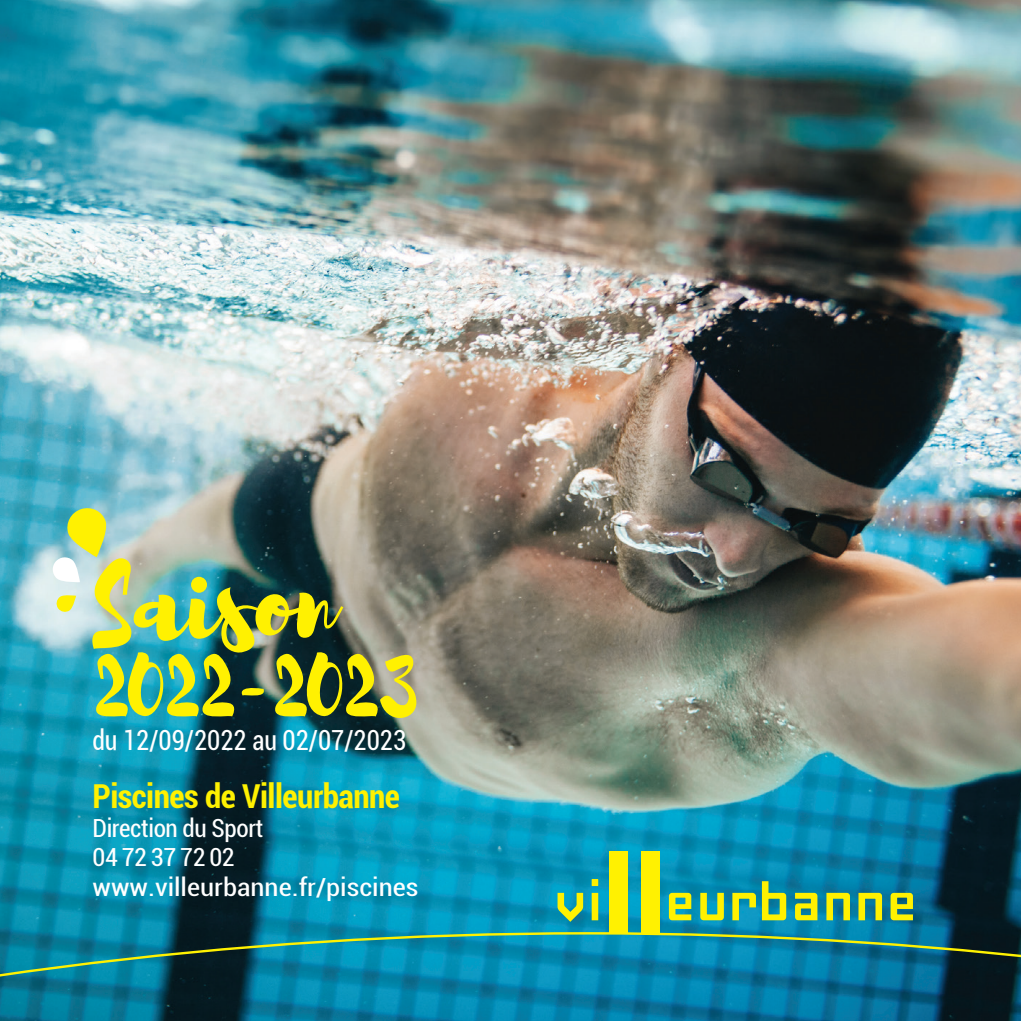
<style>
.page{position:relative;width:1021px;height:1021px;background:#fff}
.page>*{position:absolute;margin:0;border:0;box-sizing:border-box;transform-origin:0 0}
.t1{font:106.5px "Brusher";color:#fff101}
.t2{font:75px "Brusher";color:#fff101}
.t3{font:700 condensed 33px "Roboto";letter-spacing:-.015em;color:#fff101}
.t4{font:condensed 27.6px "Roboto";color:#fff;scale:.92 1}
.t5{font:condensed 24.9px/29.1px "Roboto";color:#fff}
</style>
<div class="page">
<img style="left:0;top:0;width:1020px;height:930px">
<svg style="left:557px;top:892px;width:26px;height:29px"></svg>
<div style="left:591px;top:879px;width:7px;height:7px;background:#fff101"></div>
<div style="left:591px;top:892px;width:7px;height:28px;background:#fff101"></div>
<svg style="left:669px;top:892px;width:22px;height:28px"></svg>
<svg style="left:890px;top:892px;width:22px;height:28px"></svg>
<svg style="left:700px;top:892px;width:24px;height:28px"></svg>
<svg style="left:732px;top:892px;width:24px;height:28px"></svg>
<svg style="left:762px;top:881px;width:24px;height:39px"></svg>
<svg style="left:795px;top:892px;width:22px;height:28px"></svg>
<svg style="left:826px;top:892px;width:24px;height:28px"></svg>
<svg style="left:858px;top:892px;width:24px;height:28px"></svg>
<div style="left:609px;top:851px;width:19px;height:83px;background:#fff101"></div>
<div style="left:641px;top:851px;width:19px;height:83px;background:#fff101"></div>
<svg style="left:0;top:930px;width:1020px;height:90px;background:#0b738d"></svg>
<svg style="left:55px;top:594px;width:21px;height:19px"></svg>
<svg style="left:51px;top:506px;width:58px;height:77px;background:#bed998"></svg>
<h1 class="t1" style="left:92px;top:545px;width:241px">Saison</h1>
<h2 class="t2" style="left:92px;top:645px;width:325px">2022-2023</h2>
<p class="t4" style="left:92px;top:721px;width:342px">du 12/09/2022 au 02/07/2023</p>
<h3 class="t3" style="left:92px;top:773px;width:309px">Piscines de Villeurbanne</h3>
<p class="t5" style="left:92px;top:813px;width:327px">Direction du Sport<br>04 72 37 72 02 www.villeurbanne.fr/piscines</p>
</div>
